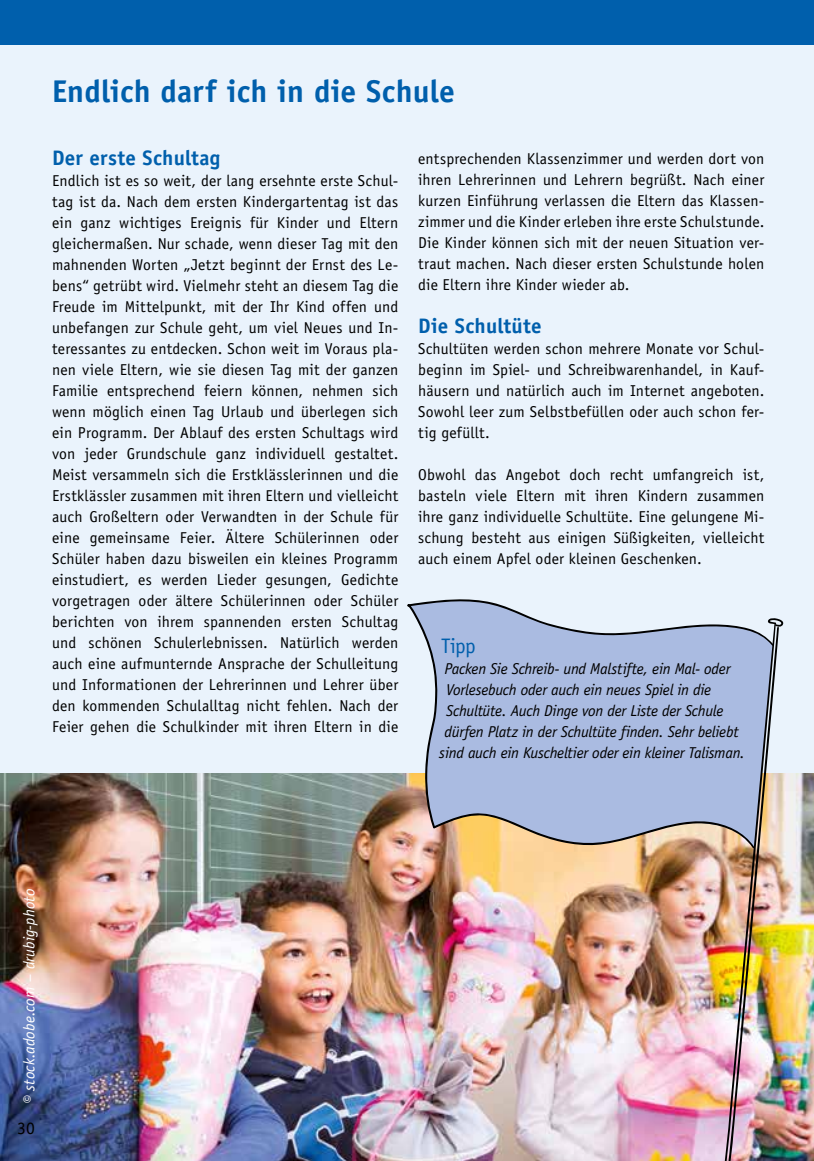
<style>
.page{position:relative;width:814px;height:1161px;background:#eaf3fc}
.page>*{position:absolute;margin:0;border:0;box-sizing:border-box;transform-origin:0 0}
.t1{font:700 31.5px "Officina Sans";letter-spacing:.005em;color:#005fac}
.t2{font:700 21px "Officina Sans";letter-spacing:.01em;color:#005fac}
.t3{font:21px "Officina Sans";color:#005fac}
.t4{font:17.5px "Officina Sans";color:#000}
.t5{font:15.75px/21px "Officina Sans";letter-spacing:.01em;color:#000;text-align:justify}
.t6{font:italic 15.75px "Officina Sans";letter-spacing:-.015em;color:#000}
.t7{font:italic 15.75px "Officina Sans";letter-spacing:.005em;color:#fff}
</style>
<div class="page">
<img style="left:0;top:774px;width:814px;height:387px">
<img style="left:723px;top:618px;width:61px;height:543px">
<svg style="left:407px;top:599px;width:367px;height:250px;background:#b3bdd6"></svg>
<div style="left:0;top:0;width:814px;height:45px;background:#005fac"></div>
<h1 class="t1" style="left:52px;top:72px;width:404px">Endlich darf ich in die Schule</h1>
<h2 class="t2" style="left:52px;top:144px;width:170px">Der erste Schultag</h2>
<p class="t5" style="left:52px;top:170px;width:348px">Endlich ist es so weit, der lang ersehnte erste Schul&shy;tag ist da. Nach dem ersten Kindergartentag ist das ein ganz wichtiges Ereignis für Kinder und Eltern gleichermaßen. Nur schade, wenn dieser Tag mit den mahnenden Worten „Jetzt beginnt der Ernst des Le&shy;bens“ getrübt wird. Vielmehr steht an diesem Tag die Freude im Mittelpunkt, mit der Ihr Kind offen und unbefangen zur Schule geht, um viel Neues und In&shy;teressantes zu entdecken. Schon weit im Voraus pla&shy;nen viele Eltern, wie sie diesen Tag mit der ganzen Familie entsprechend feiern können, nehmen sich wenn möglich einen Tag Urlaub und überlegen sich ein Programm. Der Ablauf des ersten Schultags wird von jeder Grundschule ganz individuell gestaltet.<br>Meist versammeln sich die Erstklässlerinnen und die Erstklässler zusammen mit ihren Eltern und vielleicht auch Großeltern oder Verwandten in der Schule für eine gemeinsame Feier. Ältere Schülerinnen oder Schüler haben dazu bisweilen ein kleines Programm einstudiert, es werden Lieder gesungen, Gedichte vorgetragen oder ältere Schülerinnen oder Schüler berichten von ihrem spannenden ersten Schultag und schönen Schulerlebnissen. Natürlich werden auch eine aufmunternde Ansprache der Schulleitung und Informationen der Lehrerinnen und Lehrer über den kommenden Schulalltag nicht fehlen. Nach der Feier gehen die Schulkinder mit ihren Eltern in die</p>
<p class="t5" style="left:418px;top:149px;width:348px">entsprechenden Klassenzimmer und werden dort von ihren Lehrerinnen und Lehrern begrüßt. Nach einer kurzen Einführung verlassen die Eltern das Klassen&shy;zimmer und die Kinder erleben ihre erste Schulstunde.<br>Die Kinder können sich mit der neuen Situation ver&shy;traut machen. Nach dieser ersten Schulstunde holen die Eltern ihre Kinder wieder ab.</p>
<h2 class="t2" style="left:418px;top:312px;width:125px">Die Schultüte</h2>
<p class="t5" style="left:418px;top:338px;width:348px">Schultüten werden schon mehrere Monate vor Schul&shy;beginn im Spiel- und Schreibwarenhandel, in Kauf&shy;häusern und natürlich auch im Internet angeboten.<br>Sowohl leer zum Selbstbefüllen oder auch schon fer&shy;tig gefüllt.</p>
<p class="t5" style="left:418px;top:464px;width:348px">Obwohl das Angebot doch recht umfangreich ist, basteln viele Eltern mit ihren Kindern zusammen ihre ganz individuelle Schultüte. Eine gelungene Mi&shy;schung besteht aus einigen Süßigkeiten, vielleicht auch einem Apfel oder kleinen Geschenken.</p>
<h2 class="t3" style="left:441px;top:634px;width:36px">Tipp</h2>
<p class="t6" style="left:444px;top:660px;width:287px">Packen Sie Schreib-- und Malstifte, ein Mal-- oder</p>
<p class="t6" style="left:446px;top:681px;width:266px">Vorlesebuch oder auch ein neues Spiel in die</p>
<p class="t6" style="left:446px;top:702px;width:279px">Schultüte. Auch Dinge von der Liste der Schule</p>
<p class="t6" style="left:444px;top:723px;width:295px">dürfen Platz in der Schultüte finden. Sehr beliebt</p>
<p class="t6" style="left:439px;top:744px;width:307px">sind auch ein Kuscheltier oder ein kleiner Talisman.</p>
<p class="t7" style="left:20px;top:1104px;width:217px;rotate:-90deg">© stock.adobe.com – drubig-photo</p>
<p class="t4" style="left:17px;top:1118px;width:19px">30</p>
</div>
